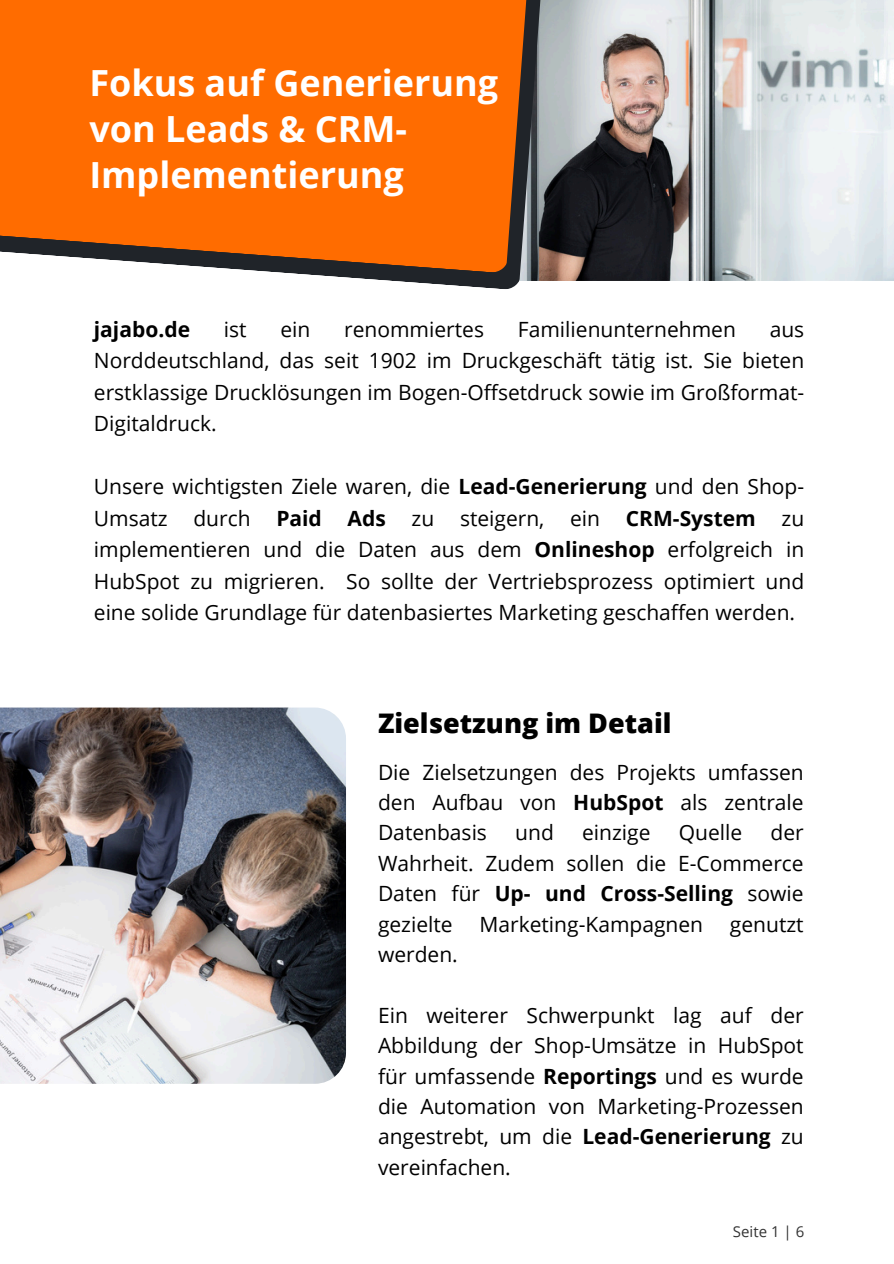
<style>
.page{position:relative;width:894px;height:1264px;background:#fff}
.page>*{position:absolute;margin:0;border:0;box-sizing:border-box;transform-origin:0 0}
.t1{font:700 36px/46.2px "Open Sans";color:#fff}
.t2{font:800 27px "Open Sans";color:#000}
.t3{font:21px/31.5px "Open Sans";color:#000;text-align:justify}
.t4{font:700 21px "Open Sans";color:#000}
.t5{font:15px "Open Sans";color:#333}
.s1{font-weight:700}
</style>
<div class="page">
<img style="left:0;top:707px;width:346px;height:376px">
<img style="left:576px;top:0;width:317px;height:281px">
<svg style="left:276px;top:0;width:300px;height:289px"></svg>
<svg style="left:0;top:0;width:567px;height:272px;background:#e86b0f"></svg>
<p class="t1" style="left:89px;top:59px;width:410px">Fokus auf Generierung von Leads &amp; CRM-<br>Implementierung</p>
<h2 class="t4" style="left:94px;top:314px;width:98px">jajabo.de</h2>
<h2 class="t3" style="left:224px;top:313px;width:24px">ist</h2>
<h2 class="t3" style="left:280px;top:313px;width:31px">ein</h2>
<h2 class="t3" style="left:344px;top:313px;width:141px">renommiertes</h2>
<h2 class="t3" style="left:517px;top:313px;width:219px">Familienunternehmen</h2>
<h2 class="t3" style="left:94px;top:313px;width:711px;text-indent:675px">aus Norddeutschland, das seit 1902 im Druckgeschäft tätig ist. Sie bieten erstklassige Drucklösungen im Bogen-Offsetdruck sowie im Großformat-Digitaldruck.</h2>
<h3 class="t3" style="left:94px;top:470px;width:711px">Unsere wichtigsten Ziele waren, die <span class="s1">Lead-Generierung</span> und den Shop-Umsatz durch <span class="s1">Paid Ads</span> zu steigern, ein <span class="s1">CRM-System</span> zu implementieren und die Daten aus dem <span class="s1">Onlineshop</span> erfolgreich in HubSpot zu migrieren. So sollte der Vertriebsprozess optimiert und eine solide Grundlage für datenbasiertes Marketing geschaffen werden.</h3>
<p class="t2" style="left:378px;top:704px;width:295px">Zielsetzung im Detail</p>
<h3 class="t3" style="left:378px;top:756px;width:427px;line-height:30.3px">Die Zielsetzungen des Projekts umfassen den Aufbau von <span class="s1">HubSpot</span> als zentrale Datenbasis</h3>
<h3 class="t3" style="left:378px;top:817px;width:427px;line-height:30.3px;text-indent:392px">der Wahrheit. Zudem sollen die E-Commerce Daten für <span class="s1">Up- und Cross-Selling</span> sowie gezielte</h3>
<h3 class="t3" style="left:515px;top:816px;width:40px">und</h3>
<h3 class="t3" style="left:582px;top:816px;width:70px">einzige</h3>
<h3 class="t3" style="left:678px;top:816px;width:65px">Quelle</h3>
<h3 class="t3" style="left:479px;top:907px;width:225px">Marketing-Kampagnen</h3>
<h3 class="t3" style="left:729px;top:907px;width:75px">genutzt</h3>
<h3 class="t3" style="left:378px;top:938px;width:81px">werden.</h3>
<h3 class="t3" style="left:378px;top:999px;width:427px;line-height:30.5px">Ein weiterer Schwerpunkt lag auf der Abbildung der Shop-Umsätze in HubSpot für umfassende <span class="s1">Reportings</span> und es wurde die Automation von Marketing-Prozessen angestrebt, um die <span class="s1">Lead-Generierung</span> zu vereinfachen.</h3>
<h3 class="t5" style="left:732px;top:1220px;width:73px">Seite 1 | 6</h3>
</div>
